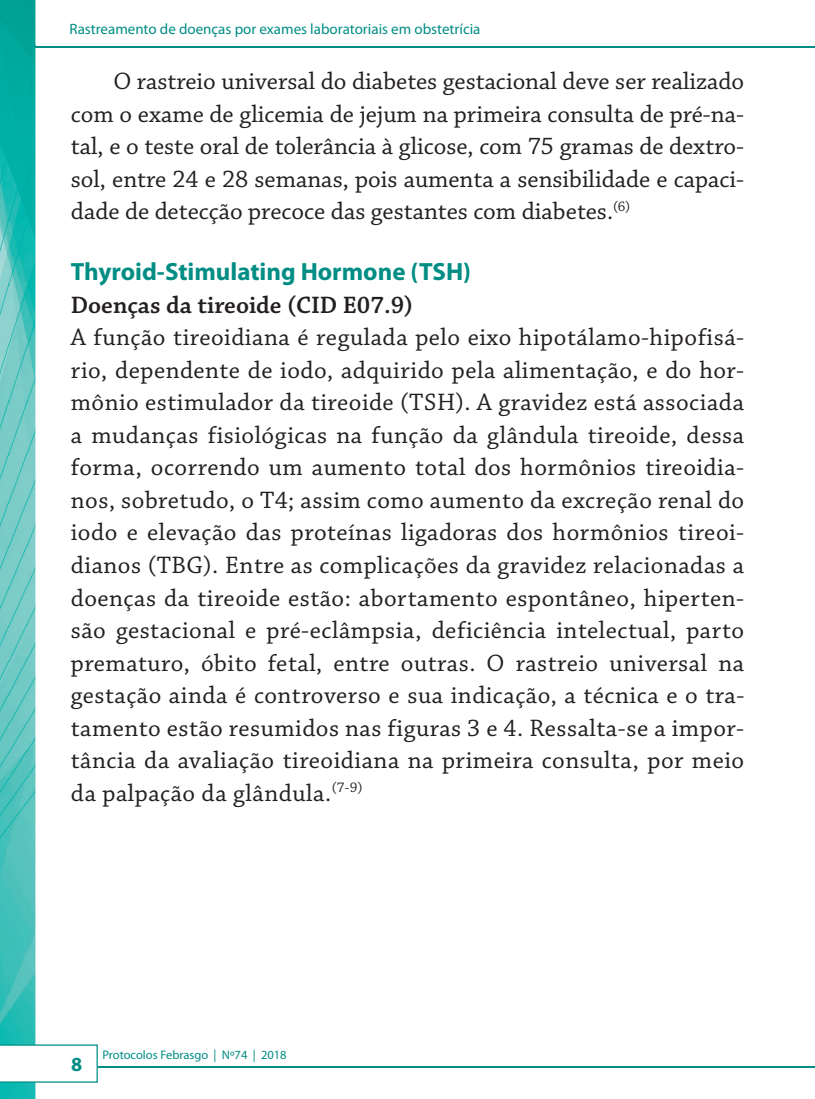
<style>
.page{position:relative;width:815px;height:1099px;background:#fff}
.page>*{position:absolute;margin:0;border:0;box-sizing:border-box;transform-origin:0 0}
.t1{font:25px/32.5px "Chaparral Pro";letter-spacing:.01em;color:#231f20;text-align:justify}
.t2{font:700 25px "Myriad Pro";color:#008e84}
.t3{font:600 25px "Chaparral Pro";color:#231f20}
.t4{font:700 20px "Myriad Pro";color:#008e84}
.t5{font:15px "Myriad Pro";color:#008e84}
.t6{font:12.5px "Myriad Pro";color:#008e84}
</style>
<div class="page">
<hr style="left:0;top:1065px;width:815px;height:2px;background:#008e84">
<hr style="left:0;top:46px;width:815px;height:1px;background:#008e84">
<img style="left:0;top:0;width:35px;height:1098px">
<img style="left:0;top:46px;width:35px;height:1px">
<svg style="left:0;top:1044px;width:98px;height:38px"></svg>
<p class="t5" style="left:69px;top:19px;width:413px">Rastreamento de doenças por exames laboratoriais em obstetrícia</p>
<p class="t1" style="left:71px;top:66px;width:675px;text-indent:43px">O rastreio universal do diabetes gestacional deve ser realizado com o exame de glicemia de jejum na primeira consulta de pré-na&shy;tal, e o teste oral de tolerância à glicose, com 75 gramas de dextro&shy;sol, entre 24 e 28 semanas, pois aumenta a sensibilidade e capaci&shy;dade de detecção precoce das gestantes com diabetes.<sup>(6)</sup></p>
<p class="t2" style="left:71px;top:255px;width:402px">Thyroid-Stimulating Hormone (TSH)</p>
<p class="t3" style="left:71px;top:291px;width:344px">Doenças da tireoide (CID E07.9)</p>
<p class="t1" style="left:71px;top:322px;width:675px">A função tireoidiana é regulada pelo eixo hipotálamo-hipofisá&shy;rio, dependente de iodo, adquirido pela alimentação, e do hor&shy;mônio estimulador da tireoide (TSH). A gravidez está associada a mudanças fisiológicas na função da glândula tireoide, dessa forma, ocorrendo um aumento total dos hormônios tireoidia&shy;nos, sobretudo, o T4; assim como aumento da excreção renal do iodo e elevação das proteínas ligadoras dos hormônios tireoi&shy;dianos (TBG). Entre as complicações da gravidez relacionadas a doenças da tireoide estão: abortamento espontâneo, hiperten&shy;são gestacional e pré-eclâmpsia, deficiência intelectual, parto prematuro, óbito fetal, entre outras. O rastreio universal na gestação ainda é controverso e sua indicação, a técnica e o tra&shy;tamento estão resumidos nas figuras 3 e 4. Ressalta-se a impor&shy;tância da avaliação tireoidiana na primeira consulta, por meio da palpação da glândula.<sup>(7-9)</sup></p>
<p class="t4" style="left:71px;top:1051px;width:13px">8</p>
<p class="t6" style="left:102px;top:1047px;width:186px">Protocolos Febrasgo | Nº74 | 2018</p>
</div>
